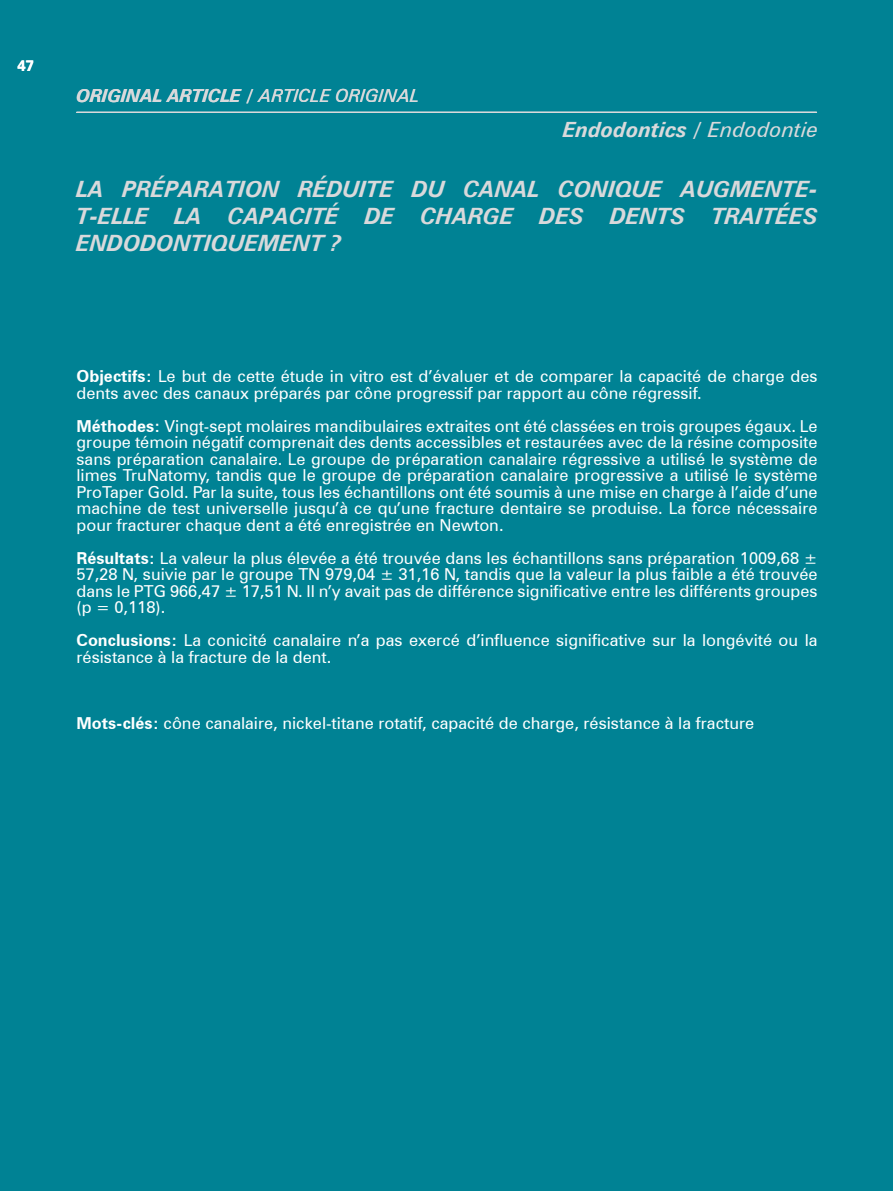
<style>
.page{position:relative;width:893px;height:1191px;background:#008294}
.page>*{position:absolute;margin:0;border:0;box-sizing:border-box;transform-origin:0 0}
.t1{font:italic 700 22.5px/27px "Zurich BT";color:#d9d9db;text-align:justify}
.t2{font:italic 700 21px "Zurich BT";color:#d9d9db}
.t3{font:italic 700 18px "Zurich BT";color:#d9d9db}
.List_Paragraph{font:16.5px/16.5px "Zurich BT";color:#fff}
.t4{font:700 15px "Zurich BT";color:#fff}
.s1{font-style:normal}
.s2{font-weight:400}
.s3{font-weight:700}
</style>
<div class="page">
<hr style="left:77px;top:112px;width:740px;height:1px;background:#d9d9db">
<p class="t4" style="left:17px;top:57px;width:18px">47</p>
<p class="t3" style="left:77px;top:84px;width:345px">ORIGINAL ARTICLE <span class="s1">/</span> <span class="s2">ARTICLE ORIGINAL</span></p>
<p class="t2" style="left:563px;top:117px;width:257px">Endodontics / <span class="s2">Endodontie</span></p>
<p class="t1" style="left:76px;top:176px;width:743px">LA PRÉPARATION RÉDUITE DU CANAL CONIQUE AUGMENTE-T-ELLE LA CAPACITÉ DE CHARGE DES DENTS TRAITÉES ENDODONTIQUEMENT ?</p>
<p class="List_Paragraph" style="left:76px;top:368px;width:743px"><span class="s3">Objectifs:</span> Le but de cette étude in vitro est d’évaluer et de comparer la capacité de charge des dents avec des canaux préparés par cône progressif par rapport au cône régressif.</p>
<p class="List_Paragraph" style="left:76px;top:417px;width:743px;text-align:justify"><span class="s3">Méthodes:</span> Vingt-sept molaires mandibulaires extraites ont été classées en trois groupes égaux. Le groupe témoin négatif comprenait des dents accessibles et restaurées avec de la résine composite sans préparation canalaire. Le groupe de préparation canalaire régressive a utilisé le système de limes TruNatomy, tandis que le groupe de préparation canalaire progressive a utilisé le système ProTaper Gold. Par la suite, tous les échantillons ont été soumis à une mise en charge à l’aide d’une machine de test universelle jusqu’à ce qu’une fracture dentaire se produise. La force nécessaire pour fracturer chaque dent a été enregistrée en Newton.</p>
<p class="List_Paragraph" style="left:76px;top:549px;width:743px;text-align:justify"><span class="s3">Résultats:</span> La valeur la plus élevée a été trouvée dans les échantillons sans préparation 1009,68 ± 57,28 N, suivie par le groupe TN 979,04 ± 31,16 N, tandis que la valeur la plus faible a été trouvée dans le PTG 966,47 ± 17,51 N. Il n’y avait pas de différence significative entre les différents groupes (p = 0,118).</p>
<p class="List_Paragraph" style="left:76px;top:632px;width:742px"><span class="s3">Conclusions:</span> La conicité canalaire n’a pas exercé d’influence significative sur la longévité ou la résistance à la fracture de la dent.</p>
<p class="List_Paragraph" style="left:76px;top:714px;width:679px"><span class="s3">Mots-clés:</span> cône canalaire, nickel-titane rotatif, capacité de charge, résistance à la fracture</p>
</div>
